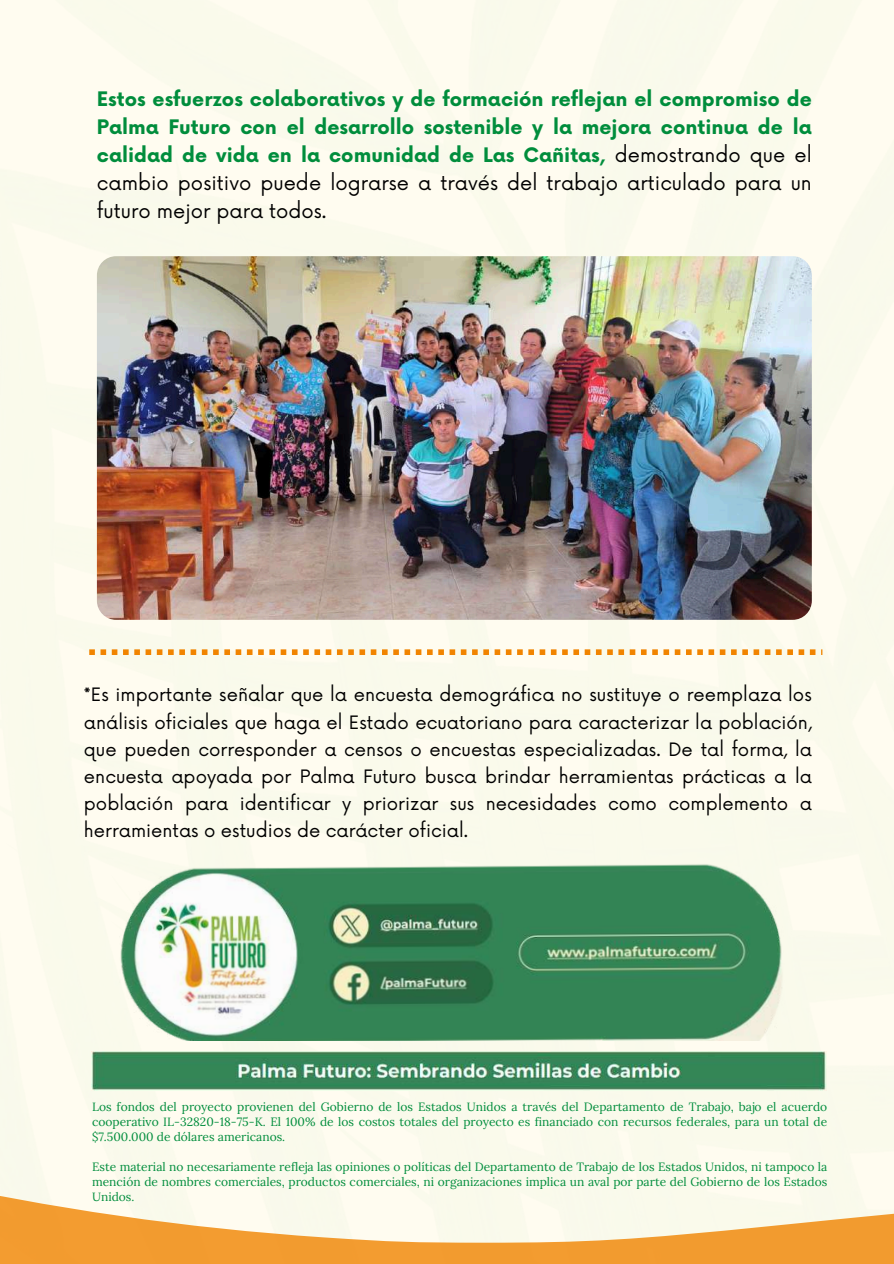
<style>
.page{position:relative;width:894px;height:1264px;background:#fff}
.page>*{position:absolute;margin:0;border:0;box-sizing:border-box;transform-origin:0 0}
.t1{font:700 19.5px/28.2px "Now";color:#008d3c;text-align:justify}
.t2{font:18px/27.3px "Now";color:#000;text-align:justify}
.t3{font:12px/15px "Lora";color:#008d3c;text-align:justify}
.s1{font-weight:400;color:#000}
.s2{font-weight:700}
</style>
<div class="page">
<div style="left:0;top:0;width:893px;height:1138px;background:#fafaec"></div>
<svg style="left:0;top:1138px;width:893px;height:125px;fill:#fafaeb"></svg>
<img style="left:92px;top:1051px;width:734px;height:39px">
<img style="left:119px;top:863px;width:688px;height:177px">
<svg style="left:89px;top:649px;width:733px;height:6px"></svg>
<img style="left:97px;top:256px;width:714px;height:364px;border-radius:19px">
<p class="t1" style="left:97px;top:86px;width:716px">Estos esfuerzos colaborativos y de formación reflejan el compromiso de Palma Futuro con el desarrollo sostenible y la mejora continua de la calidad de vida en la comunidad de Las Cañitas, <span class="s1">demostrando que el cambio positivo puede lograrse a través del trabajo articulado para un futuro mejor para todos.</span></p>
<p class="t2" style="left:84px;top:681px;width:729px"><span class="s2">*</span>Es importante señalar que la encuesta demográfica no sustituye o reemplaza los análisis oficiales que haga el Estado ecuatoriano para caracterizar la población, que pueden corresponder a censos o encuestas especializadas. De tal forma, la encuesta apoyada por Palma Futuro busca brindar herramientas prácticas a la población para identificar y priorizar sus necesidades como complemento a herramientas o estudios de carácter oficial.</p>
<p class="t3" style="left:92px;top:1099px;width:736px">Los fondos del proyecto provienen del Gobierno de los Estados Unidos a través del Departamento de Trabajo, bajo el acuerdo cooperativo IL-32820-18-75-K. El 100% de los costos totales del proyecto es financiado con recursos federales, para un total de $7.500.000 de dólares americanos.</p>
<p class="t3" style="left:92px;top:1159px;width:736px">Este material no necesariamente refleja las opiniones o políticas del Departamento de Trabajo de los Estados Unidos, ni tampoco la mención de nombres comerciales, productos comerciales, ni organizaciones implica un aval por parte del Gobierno de los Estados Unidos.</p>
</div>
